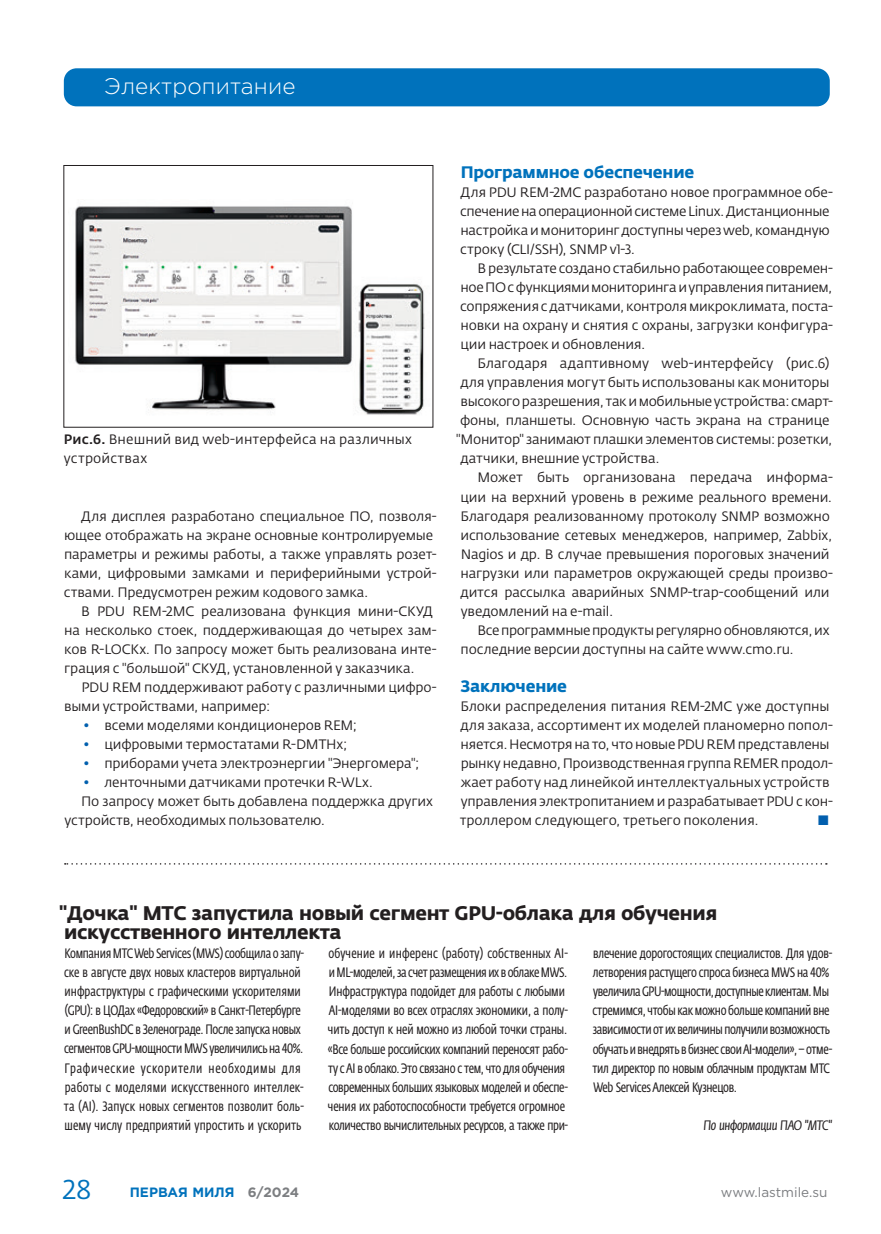
<style>
.page{position:relative;width:881px;height:1234px;background:#fff}
.page>*{position:absolute;margin:0;border:0;box-sizing:border-box;transform-origin:0 0}
.t1{font:27px "Fedra Sans Pro";color:#0072bc}
.t2{font:300 22.5px "Gotham Pro";letter-spacing:.005em;color:#fff}
.t3{font:700 19.5px/19px "Fedra Sans Pro";letter-spacing:-.02em;color:#231f20}
.t4{font:700 16.5px "Fedra Sans Pro";letter-spacing:-.015em;color:#0072bc}
.t5{font:13.5px/19px "Fedra Sans Pro";letter-spacing:-.015em;color:#231f20}
.t6{font:13.5px/19px "Fedra Sans Cond Pro";letter-spacing:-.02em;color:#231f20}
.t7{font:13.5px/19px "Fedra Sans Pro";letter-spacing:.01em;color:#231f20}
.t8{font:italic 13.5px "Fedra Sans Cond Pro";letter-spacing:-.02em;color:#231f20;scale:1.1 1}
.t9{font:700 13.5px "Gotham Pro";color:#0072bc}
.t10{font:13.5px "Gotham Pro";color:#7c7e81}
.t11{font:13.5px "Fedra Sans Pro";color:#015fae}
.s1{font-weight:500}
.s2{color:#015fae}
.s3{color:#7c7e81}
</style>
<div class="page">
<div style="left:64px;top:68px;width:765px;height:38px;background:#0072bc;border-radius:13px"></div>
<img style="left:75px;top:206px;width:350px;height:209px">
<svg style="left:65px;top:863px;width:761px;height:1px"></svg>
<h2 class="t2" style="left:105px;top:74px;width:192px">Электропитание</h2>
<p class="t7" style="left:64px;top:430px;width:349px"><span class="s1">Рис.6.</span> Внешний вид web-интерфейса на различных устройствах</p>
<p class="t5" style="left:64px;top:506px;width:374px;text-indent:17px">Для дисплея разработано специальное ПО, позволя&shy;ющее отображать на экране основные контролируемые параметры и режимы работы, а также управлять розет&shy;ками, цифровыми замками и периферийными устрой&shy;ствами. Предусмотрен режим кодового замка.</p>
<p class="t5" style="left:64px;top:601px;width:374px;text-indent:17px">В PDU REM-2MC реализована функция мини-СКУД на несколько стоек, поддерживающая до четырех зам&shy;ков R-LOCKx. По запросу может быть реализована инте&shy;грация с "большой" СКУД, установленной у заказчика.</p>
<p class="t5" style="left:64px;top:677px;width:374px;text-indent:17px">PDU REM поддерживают работу с различными цифро&shy;выми устройствами, например:</p>
<p class="t5" style="left:83px;top:715px;width:275px"><span class="s2">•</span> всеми моделями кондиционеров REM;</p>
<p class="t5" style="left:83px;top:734px;width:265px"><span class="s2">•</span> цифровыми термостатами R-DMTHx;</p>
<p class="t5" style="left:83px;top:753px;width:337px"><span class="s2">•</span> приборами учета электроэнергии "Энергомера";</p>
<p class="t5" style="left:83px;top:772px;width:291px"><span class="s2">•</span> ленточными датчиками протечки R-WLx.</p>
<p class="t5" style="left:81px;top:791px;width:353px">По запросу может быть добавлена поддержка других</p>
<p class="t5" style="left:64px;top:810px;width:262px">устройств, необходимых пользователю.</p>
<p class="t4" style="left:460px;top:162px;width:235px">Программное обеспечение</p>
<p class="t5" style="left:460px;top:183px;width:374px">Для PDU REM-2MC разработано новое программное обе&shy;спечение на операционной системе Linux. Дистанционные настройка и мониторинг доступны через web, командную строку (CLI/SSH), SNMP v1-3.</p>
<p class="t5" style="left:460px;top:259px;width:374px;text-align:justify;text-indent:17px">В результате создано стабильно работающее современ&shy;ное ПО с функциями мониторинга и управления питанием, сопряжения с датчиками, контроля микроклимата, поста&shy;новки на охрану и снятия с охраны, загрузки конфигура&shy;ции настроек и обновления.</p>
<p class="t5" style="left:477px;top:354px;width:353px">Благодаря адаптивному web-интерфейсу (рис.6)</p>
<p class="t5" style="left:460px;top:373px;width:370px">для управления могут быть использованы как мониторы</p>
<p class="t5" style="left:460px;top:392px;width:374px">высокого разрешения, так и мобильные устройства: смарт-</p>
<p class="t5" style="left:460px;top:411px;width:371px">фоны, планшеты. Основную часть экрана на странице</p>
<p class="t5" style="left:456px;top:430px;width:377px">"Монитор" занимают плашки элементов системы: розетки,</p>
<p class="t5" style="left:460px;top:449px;width:200px">датчики, внешние устройства.</p>
<p class="t5" style="left:477px;top:468px;width:357px">Может быть организована передача информа-</p>
<p class="t5" style="left:460px;top:487px;width:373px">ции на верхний уровень в режиме реального времени.</p>
<p class="t5" style="left:460px;top:506px;width:371px">Благодаря реализованному протоколу SNMP возможно</p>
<p class="t5" style="left:460px;top:525px;width:373px">использование сетевых менеджеров, например, Zabbix,</p>
<p class="t5" style="left:460px;top:544px;width:370px">Nagios и др. В случае превышения пороговых значений</p>
<p class="t5" style="left:460px;top:563px;width:374px">нагрузки или параметров окружающей среды произво-</p>
<p class="t5" style="left:460px;top:582px;width:370px">дится рассылка аварийных SNMP-trap-сообщений или</p>
<p class="t5" style="left:460px;top:601px;width:154px">уведомлений на e-mail.</p>
<p class="t5" style="left:477px;top:620px;width:353px">Все программные продукты регулярно обновляются, их</p>
<p class="t5" style="left:460px;top:639px;width:334px">последние версии доступны на сайте www.cmo.ru.</p>
<p class="t4" style="left:460px;top:675px;width:108px">Заключение</p>
<p class="t5" style="left:459px;top:696px;width:374px">Блоки распределения питания REM-2MC уже доступны для заказа, ассортимент их моделей планомерно попол&shy;няется. Несмотря на то, что новые PDU REM представлены рынку недавно, Производственная группа REMER продол&shy;жает работу над линейкой интеллектуальных устройств управления электропитанием и разрабатывает PDU с кон&shy;троллером следующего, третьего поколения.</p>
<p class="t11" style="left:816px;top:811px;width:14px">■</p>
<h3 class="t3" style="left:59px;top:903px;width:659px">"Дочка" МТС запустила новый сегмент GPU-облака для обучения искусственного интеллекта</h3>
<p class="t6" style="left:64px;top:944px;width:241px">Компания МТС Web Services (MWS) сообщила о запу&shy;ске в августе двух новых кластеров виртуальной инфраструктуры с графическими ускорителями (GPU): в ЦОДах «Федоровский» в Санкт-Петербурге и GreenBushDC в Зеленограде. После запуска новых сегментов GPU-мощности MWS увеличились на 40%.<br>Графические ускорители необходимы для работы с моделями искусственного интеллек&shy;та (AI). Запуск новых сегментов позволит боль&shy;шему числу предприятий упростить и ускорить</p>
<p class="t6" style="left:328px;top:944px;width:242px">обучение и инференс (работу) собственных AI&shy;и ML-моделей, за счет размещения их в облаке MWS.<br>Инфраструктура подойдет для работы с любыми AI-моделями во всех отраслях экономики, а полу&shy;чить доступ к ней можно из любой точки страны. «Все больше российских компаний переносят рабо&shy;ту с AI в облако. Это связано с тем, что для обучения современных больших языковых моделей и обеспе&shy;чения их работоспособности требуется огромное количество вычислительных ресурсов, а также при-</p>
<p class="t6" style="left:592px;top:944px;width:241px">влечение дорогостоящих специалистов. Для удов&shy;летворения растущего спроса бизнеса MWS на 40% увеличила GPU-мощности, доступные клиентам. Мы стремимся, чтобы как можно больше компаний вне зависимости от их величины получили возможность обучать и внедрять в бизнес свои AI-модели», – отме&shy;тил директор по новым облачным продуктам МТС Web Services Алексей Кузнецов.</p>
<p class="t8" style="left:703px;top:1116px;width:118px">По информации ПАО "МТС"</p>
<h1 class="t1" style="left:63px;top:1172px;width:30px">28</h1>
<p class="t9" style="left:130px;top:1184px;width:171px">ПЕРВАЯ МИЛЯ <span class="s3">6/2024</span></p>
<p class="t10" style="left:720px;top:1184px;width:108px">www.lastmile.su</p>
</div>
